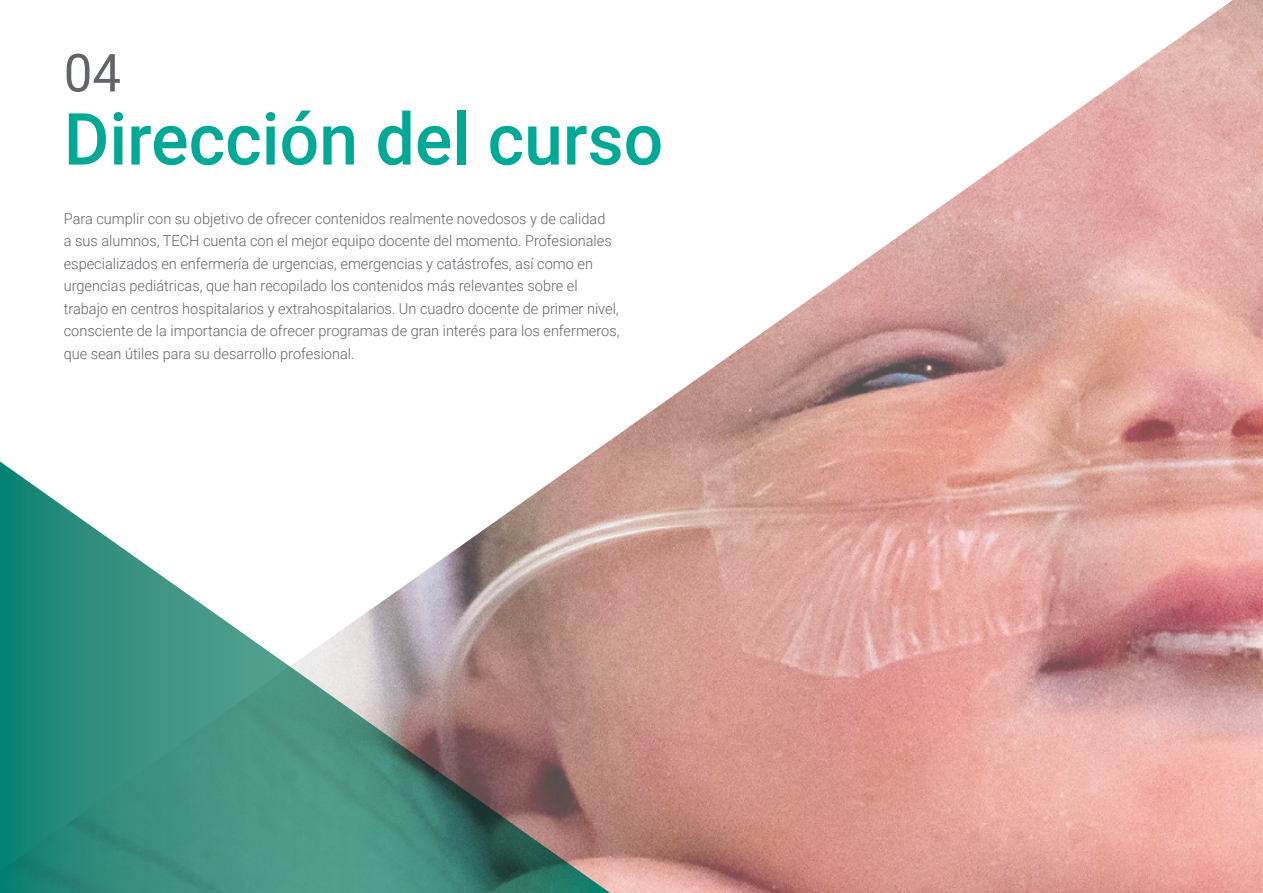
<style>
.page{position:relative;width:1263px;height:893px;background:#fff}
.page>*{position:absolute;margin:0;border:0;box-sizing:border-box;transform-origin:0 0}
.t1{font:500 72px "Roboto";color:#00a996}
.t2{font:52.5px "Roboto";color:#61646a}
.t3{font:300 15px/22.5px "Roboto";color:#61646a}
</style>
<div class="page">
<img style="left:602px;top:0;width:661px;height:893px">
<svg style="left:0;top:446px;width:640px;height:447px"></svg>
<h2 class="t2" style="left:64px;top:36px;width:59px">04</h2>
<h1 class="t1" style="left:64px;top:89px;width:601px">Dirección del curso</h1>
<p class="t3" style="left:64px;top:207px;width:557px">Para cumplir con su objetivo de ofrecer contenidos realmente novedosos y de calidad<br>a sus alumnos, TECH cuenta con el mejor equipo docente del momento. Profesionales especializados en enfermería de urgencias, emergencias y catástrofes, así como en urgencias pediátricas, que han recopilado los contenidos más relevantes sobre el trabajo en centros hospitalarios y extrahospitalarios. Un cuadro docente de primer nivel, consciente de la importancia de ofrecer programas de gran interés para los enfermeros, que sean útiles para su desarrollo profesional.</p>
</div>
